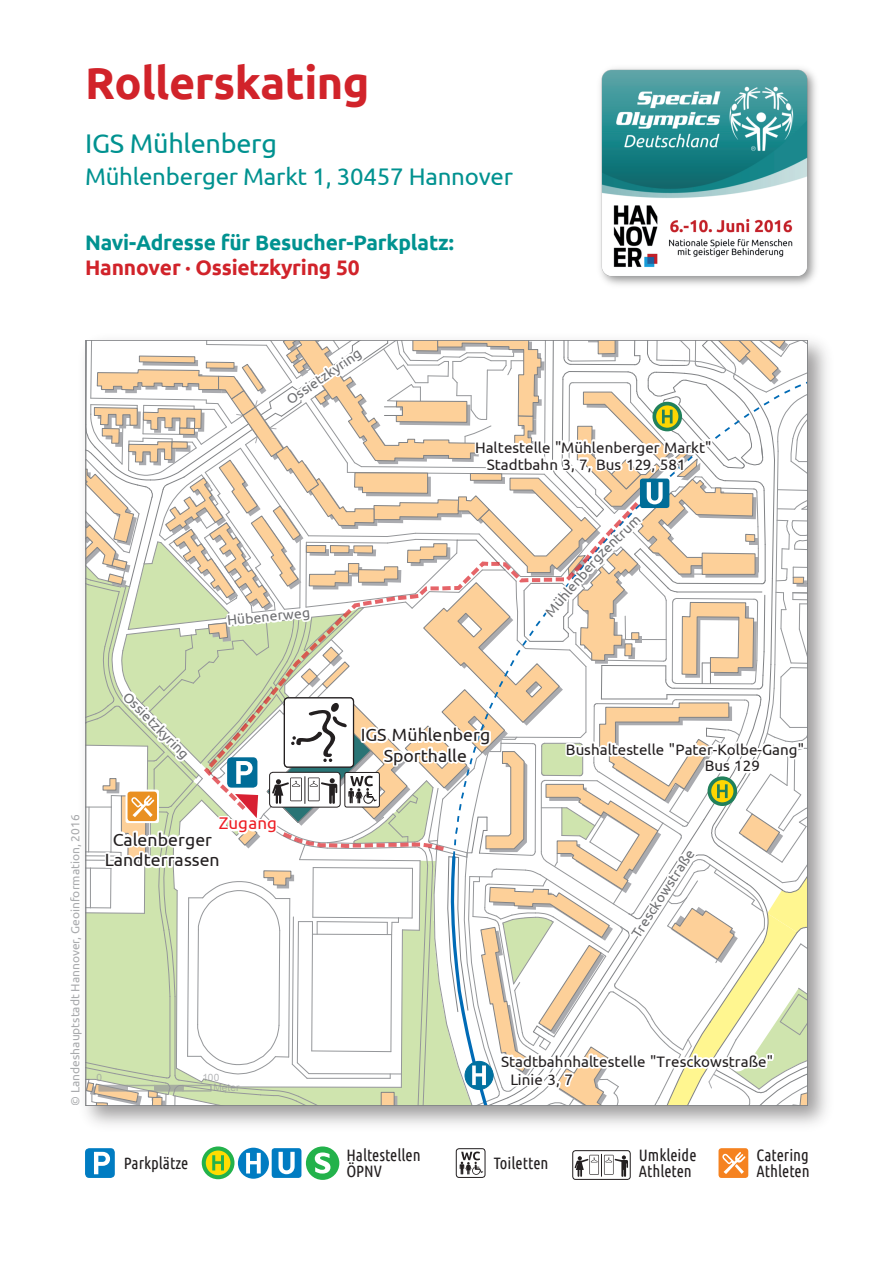
<style>
.page{position:relative;width:893px;height:1263px;background:#fff}
.page>*{position:absolute;margin:0;border:0;box-sizing:border-box;transform-origin:0 0}
.t1{font:700 45px "Ubuntu";letter-spacing:-.01em;color:#d1232a}
.t2{font:27px "Ubuntu";letter-spacing:-.01em;color:#009290}
.t3{font:24px "Ubuntu";letter-spacing:-.01em;color:#009290}
.t4{font:700 21px "Ubuntu";letter-spacing:-.01em;color:#009290}
.t5{font:700 21px "Ubuntu";letter-spacing:-.01em;color:#d1232a}
.t6{font:17.7px/20.5px "Ubuntu";letter-spacing:.005em;color:#231f20;text-align:center}
.t7{font:16.95px "Ubuntu";color:#ee1d23}
.t8{font:16.5px/16.5px "Ubuntu Condensed";color:#231f20}
.t9{font:15.15px "Ubuntu";color:#231f20}
.t10{font:14.1px "Ubuntu";color:#6e6f72}
.t11{font:12px "Ubuntu";color:#939598}
.t12{font:10.05px/10.1px "Arial";letter-spacing:.01em;color:#95979a}
</style>
<div class="page">
<div style="left:85px;top:1148px;width:30px;height:30px;background:#007cc2;border-radius:4px"></div>
<svg style="left:94px;top:1152px;width:16px;height:22px"></svg>
<svg style="left:204px;top:1148px;width:28px;height:29px"></svg>
<div style="left:202px;top:1146px;width:32px;height:33px;border:4px solid #23b24b;border-radius:50%"></div>
<svg style="left:212px;top:1155px;width:12px;height:15px"></svg>
<div style="left:308px;top:1148px;width:29px;height:30px;background:#23b24b;border-radius:50%"></div>
<div style="left:306px;top:1146px;width:33px;height:34px;border:4px solid #23b24b;border-radius:50%"></div>
<svg style="left:315px;top:1152px;width:15px;height:21px"></svg>
<div style="left:572px;top:1150px;width:59px;height:30px;border:1px solid #231f20;border-radius:3px"></div>
<svg style="left:575px;top:1154px;width:53px;height:23px"></svg>
<div style="left:718px;top:1148px;width:30px;height:30px;background:#f58220;border-radius:3px"></div>
<svg style="left:722px;top:1152px;width:23px;height:22px"></svg>
<div style="left:456px;top:1148px;width:29px;height:30px;border:1px solid #231f20;border-radius:3px"></div>
<svg style="left:460px;top:1151px;width:23px;height:24px"></svg>
<div style="left:272px;top:1148px;width:29px;height:30px;background:#007cc2;border-radius:3px"></div>
<svg style="left:279px;top:1152px;width:16px;height:22px"></svg>
<div style="left:238px;top:1148px;width:31px;height:31px;background:#007cc2;border-radius:50%"></div>
<svg style="left:246px;top:1153px;width:15px;height:20px"></svg>
<img style="left:600px;top:68px;width:216px;height:217px">
<svg style="left:86px;top:340px;width:723px;height:766px"></svg>
<h1 class="t1" style="left:85px;top:55px;width:286px">Rollerskating</h1>
<h2 class="t2" style="left:85px;top:127px;width:193px">IGS Mühlenberg</h2>
<h3 class="t3" style="left:85px;top:162px;width:429px">Mühlenberger Markt 1, 30457 Hannover</h3>
<h3 class="t4" style="left:85px;top:230px;width:370px">Navi-Adresse für Besucher-Parkplatz:</h3>
<h3 class="t5" style="left:85px;top:255px;width:276px">Hannover · Ossietzkyring 50</h3>
<p class="t10" style="left:283px;top:394px;width:89px;rotate:-35deg">Ossietzkyring</p>
<p class="t10" style="left:227px;top:612px;width:84px;rotate:-6deg">Hübenerweg</p>
<p class="t9" style="left:475px;top:438px;width:238px">Haltestelle "Mühlenberger Markt"</p>
<p class="t9" style="left:487px;top:455px;width:200px">Stadtbahn 3, 7, Bus 129, 581</p>
<p class="t10" style="left:593px;top:549px;width:56px;rotate:-44deg">zentrum</p>
<p class="t10" style="left:541px;top:609px;width:72px;rotate:-49deg">Mühlenber</p>
<p class="t10" style="left:131px;top:688px;width:89px;rotate:45deg">Ossietzkyring</p>
<p class="t6" style="left:361px;top:724px;width:131px">IGS Mühlenberg<br>Sporthalle</p>
<p class="t9" style="left:566px;top:740px;width:239px">Bushaltestelle "Pater-Kolbe-Gang"</p>
<p class="t9" style="left:705px;top:757px;width:57px">Bus 129</p>
<p class="t11" style="left:68px;top:1106px;width:293px;rotate:-90deg">© Landeshauptstadt Hannover, Geoinformation, 2016</p>
<p class="t7" style="left:219px;top:813px;width:59px">Zugang</p>
<p class="t6" style="left:105px;top:828px;width:116px">Calenberger<br>Landterrassen</p>
<p class="t12" style="left:96px;top:1072px;width:7px">0</p>
<p class="t12" style="left:213px;top:1072px;width:28px;text-indent:-11px">100<br>Meter</p>
<p class="t10" style="left:628px;top:932px;width:104px;rotate:-57deg">Tresckowstraße</p>
<p class="t9" style="left:501px;top:1052px;width:273px">Stadtbahnhaltestelle "Tresckowstraße"</p>
<p class="t9" style="left:510px;top:1070px;width:64px">Linie 3, 7</p>
<p class="t8" style="left:124px;top:1155px;width:66px">Parkplätze</p>
<p class="t8" style="left:346px;top:1146px;width:76px">Haltestellen<br>ÖPNV</p>
<p class="t8" style="left:639px;top:1146px;width:59px">Umkleide<br>Athleten</p>
<p class="t8" style="left:757px;top:1146px;width:55px">Catering<br>Athleten</p>
<p class="t8" style="left:494px;top:1155px;width:56px">Toiletten</p>
</div>
